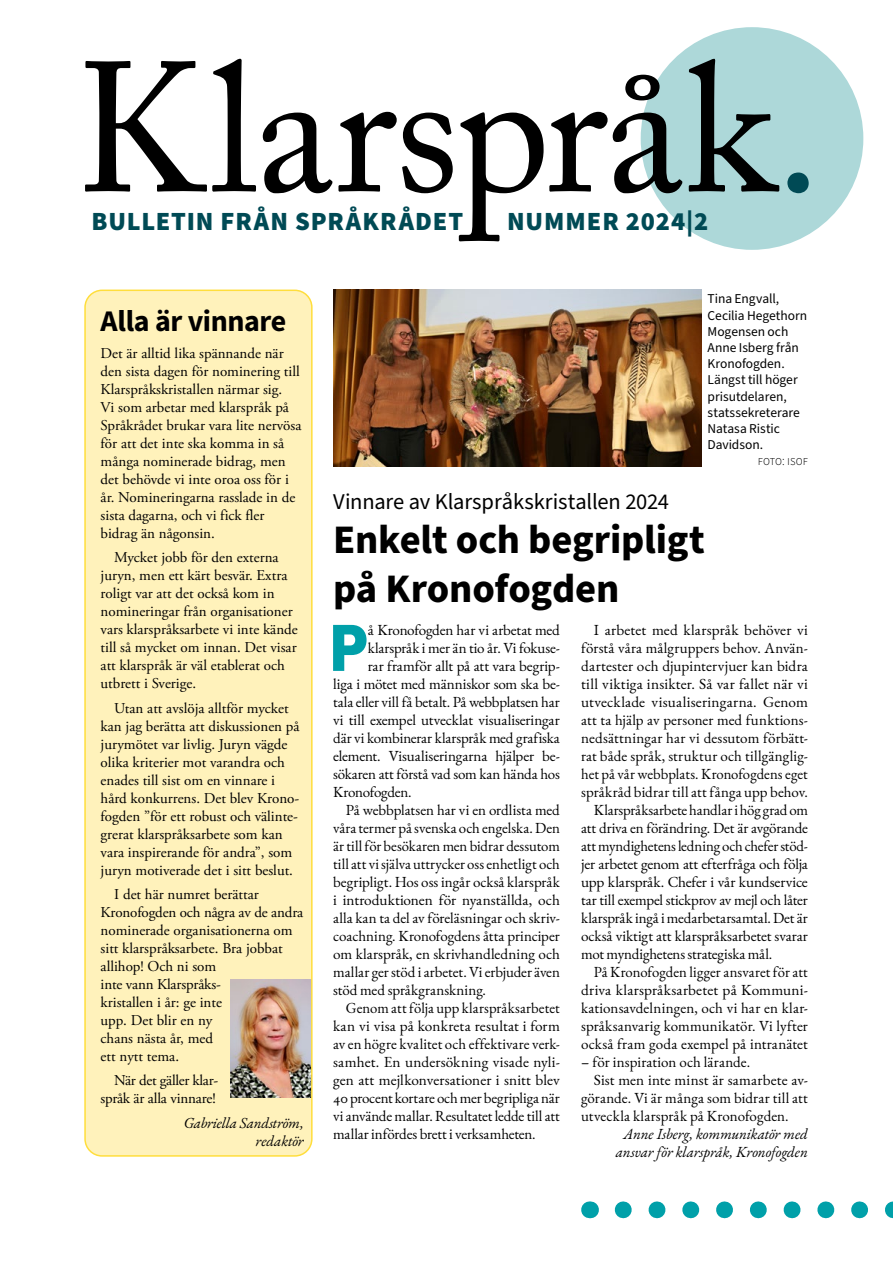
<style>
.page{position:relative;width:893px;height:1263px;background:#fff}
.page>*{position:absolute;margin:0;border:0;box-sizing:border-box;transform-origin:0 0}
.t1{font:183px "Adobe Caslon Pro";letter-spacing:-.01em;color:#000}
.Brödtext_anfang{font:69px "Proxima Nova Cond Extrabld";color:#00a0a9}
.Rubrik{font:700 40.5px/48.6px "Source Sans Pro";letter-spacing:-.005em;color:#000}
.Spaltrubrik{font:30px "Source Sans Variable";color:#000}
.t2{font:26.25px "Source Sans Variable";letter-spacing:.035em;color:#004a55}
.Spaltrubrik-2{font:22.5px "Source Sans Pro";letter-spacing:-.01em;color:#000}
.Brödtext{font:15px/18px "EB Garamond";color:#000;text-align:justify}
.Notistext{font:15px/18px "Adobe Garamond Pro";color:#000}
.Brödtext_anfang-2{font:15px "EB Garamond";letter-spacing:-.01em;color:#000}
.Byline{font:italic 15px/18px "EB Garamond";letter-spacing:-.01em;color:#000;text-align:right}
.Notistext-2{font:15px/18px "Adobe Garamond Pro";letter-spacing:-.02em;color:#000;text-align:right}
.Bildtext{font:13.5px/16.2px "Source Sans Pro";color:#000}
.Bildtext-2{font:300 13.5px "Source Sans Pro";color:#000;scale:.9 1}
.s1{font-size:180px;color:#004a55}
</style>
<div class="page">
<div style="left:85px;top:290px;width:227px;height:866px;background:#fff2bb;border-radius:17px"></div>
<img style="left:231px;top:979px;width:79px;height:118px">
<div style="left:84px;top:290px;width:229px;height:867px;border:2px solid #ffde3c;border-radius:17px"></div>
<div style="left:641px;top:27px;width:222px;height:223px;background:#add8d9;border-radius:50%"></div>
<svg style="left:590px;top:1201px;width:1px;height:17px"></svg>
<svg style="left:623px;top:1201px;width:270px;height:17px"></svg>
<img style="left:333px;top:290px;width:369px;height:176px">
<p class="t1" style="left:75px;top:21px;width:748px">Klarspråk<span class="s1">.</span></p>
<p class="t2" style="left:91px;top:205px;width:373px">BULLETIN FRÅN SPRÅKRÅDET</p>
<p class="t2" style="left:507px;top:205px;width:203px">NUMMER 2024|2</p>
<p class="Spaltrubrik" style="left:101px;top:303px;width:187px">Alla är vinnare</p>
<p class="Notistext" style="left:101px;top:345px;width:202px">Det är alltid lika spännande när den sista dagen för nominering till<br>Klarspråkskristallen närmar sig.<br>Vi som arbetar med klarspråk på<br>Språkrådet brukar vara lite nervösa för att det inte ska komma in så många nominerade bidrag, men det behövde vi inte oroa oss för i år. Nomineringarna rasslade in de sista dagarna, och vi fick fler bidrag än någonsin.</p>
<p class="Notistext" style="left:101px;top:549px;width:199px;text-indent:14px">Mycket jobb för den externa juryn, men ett kärt besvär. Extra roligt var att det också kom in nomineringar från organisationer vars klarspråksarbete vi inte kände till så mycket om innan. Det visar att klarspråk är väl etablerat och utbrett i Sverige.</p>
<p class="Notistext" style="left:101px;top:699px;width:200px;text-indent:14px">Utan att avslöja alltför mycket kan jag berätta att diskussionen på jurymötet var livlig. Juryn vägde olika kriterier mot varandra och enades till sist om en vinnare i hård konkurrens. Det blev Krono&shy;fogden ”för ett robust och välinte&shy;grerat klarspråksarbete som kan vara inspirerande för andra”, som juryn motiverade det i sitt beslut.</p>
<p class="Notistext" style="left:101px;top:886px;width:204px;text-indent:14px">I det här numret berättar<br>Kronofogden och några av de andra nominerade organisationerna om sitt klarspråksarbete. Bra jobbat allihop! Och ni som<br>inte vann Klarspråks-<br>kristallen i år: ge inte<br>upp. Det blir en ny<br>chans nästa år, med<br>ett nytt tema.</p>
<p class="Notistext-2" style="left:101px;top:1072px;width:119px">När det gäller klar&shy;språk är alla vinnare!</p>
<p class="Byline" style="left:184px;top:1114px;width:121px">Gabriella Sandström, redaktör</p>
<p class="Bildtext" style="left:708px;top:291px;width:101px">Tina Engvall,<br>Cecilia Hegethorn<br>Mogensen och<br>Anne Isberg från<br>Kronofogden.<br>Längst till höger prisutdelaren, statssekreterare<br>Natasa Ristic<br>Davidson.</p>
<p class="Bildtext-2" style="left:758px;top:452px;width:57px">foto: isof</p>
<p class="Spaltrubrik-2" style="left:333px;top:486px;width:337px">Vinnare av Klarspråkskristallen 2024</p>
<h1 class="Rubrik" style="left:333px;top:516px;width:373px">Enkelt och begripligt på Kronofogden</h1>
<p class="Brödtext_anfang" style="left:329px;top:597px;width:40px">P</p>
<p class="Brödtext_anfang-2" style="left:368px;top:620px;width:194px">å Kronofogden har vi arbetat med</p>
<p class="Brödtext" style="left:581px;top:621px;width:228px;text-indent:13px">I arbetet med klarspråk behöver vi förstå våra målgruppers behov. Använ&shy;dartester och djupintervjuer kan bidra till viktiga insikter. Så var fallet när vi utvecklade visualiseringarna. Genom att ta hjälp av personer med funktions&shy;nedsättningar har vi dessutom förbätt&shy;rat både språk, struktur och tillgänglig&shy;het på vår webbplats. Kronofogdens eget språkråd bidrar till att fånga upp behov.</p>
<p class="Brödtext" style="left:581px;top:801px;width:228px;text-indent:13px">Klarspråksarbete handlar i hög grad om att driva en förändring. Det är avgörande att myndighetens ledning och chefer stöd&shy;jer arbetet genom att efterfråga och följa upp klarspråk. Chefer i vår kundservice tar till exempel stickprov av mejl och låter klarspråk ingå i medarbetarsamtal. Det är också viktigt att klarspråksarbetet svarar mot myndighetens strategiska mål.</p>
<p class="Brödtext" style="left:581px;top:963px;width:228px;text-indent:13px">På Kronofogden ligger ansvaret för att driva klarspråksarbetet på Kommuni&shy;kationsavdelningen, och vi har en klar&shy;språksanvarig kommunikatör. Vi lyfter också fram goda exempel på intranätet</p>
<p class="Brödtext" style="left:581px;top:1053px;width:171px">– för inspiration och lärande.</p>
<p class="Brödtext" style="left:581px;top:1071px;width:228px;text-indent:13px">Sist men inte minst är samarbete av&shy;görande. Vi är många som bidrar till att utveckla klarspråk på Kronofogden.</p>
<p class="Byline" style="left:616px;top:1125px;width:194px;text-align:center">Anne Isberg, kommunikatör med ansvar för klarspråk, Kronofogden</p>
<p class="Brödtext_anfang-2" style="left:368px;top:638px;width:194px">klarspråk i mer än tio år. Vi fokuse-</p>
<p class="Brödtext_anfang-2" style="left:368px;top:656px;width:194px">rar framför allt på att vara begrip-</p>
<p class="Brödtext_anfang-2" style="left:333px;top:674px;width:228px">liga i mötet med människor som ska be-</p>
<p class="Brödtext_anfang-2" style="left:333px;top:692px;width:228px">tala eller vill få betalt. På webbplatsen har</p>
<p class="Brödtext_anfang-2" style="left:333px;top:710px;width:228px">vi till exempel utvecklat visualiseringar</p>
<p class="Brödtext_anfang-2" style="left:333px;top:728px;width:228px">där vi kombinerar klarspråk med grafiska</p>
<p class="Brödtext_anfang-2" style="left:333px;top:746px;width:228px">element. Visualiseringarna hjälper be-</p>
<p class="Brödtext_anfang-2" style="left:333px;top:764px;width:228px">sökaren att förstå vad som kan hända hos</p>
<p class="Brödtext_anfang-2" style="left:333px;top:782px;width:80px">Kronofogden.</p>
<p class="Brödtext" style="left:333px;top:801px;width:228px;text-indent:13px">På webbplatsen har vi en ordlista med våra termer på svenska och engelska. Den är till för besökaren men bidrar dessutom till att vi själva uttrycker oss enhetligt och begripligt. Hos oss ingår också klarspråk i introduktionen för nyanställda, och alla kan ta del av föreläsningar och skriv&shy;coachning. Kronofogdens åtta principer om klarspråk, en skrivhandledning och mallar ger stöd i arbetet. Vi erbjuder även stöd med språkgranskning.</p>
<p class="Brödtext" style="left:333px;top:999px;width:228px;text-indent:13px">Genom att följa upp klarspråksarbetet kan vi visa på konkreta resultat i form av en högre kvalitet och effektivare verk&shy;samhet. En undersökning visade nyli&shy;gen att mejlkonversationer i snitt blev 40 procent kortare och mer begripliga när vi använde mallar. Resultatet ledde till att mallar infördes brett i verksamheten.</p>
</div>
